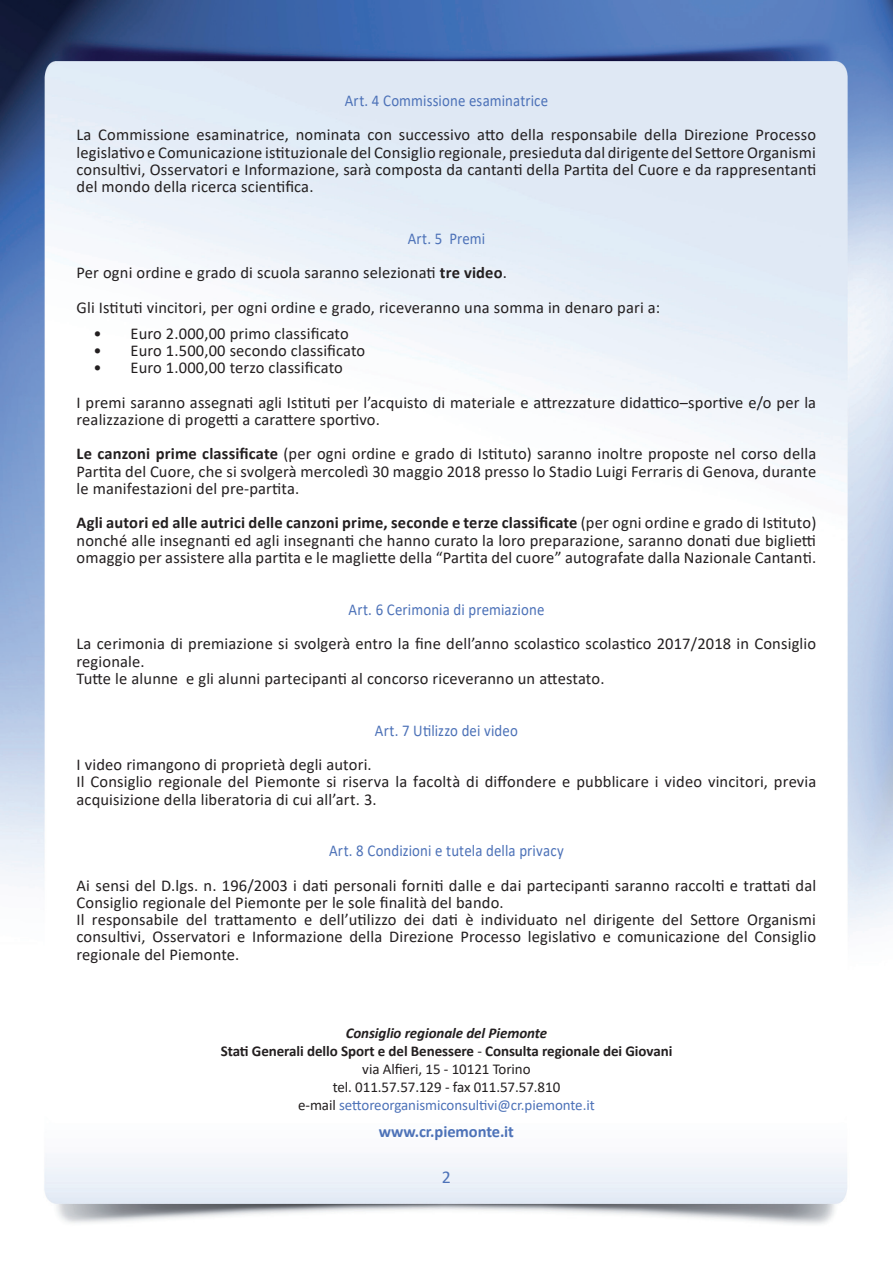
<style>
.page{position:relative;width:893px;height:1263px;background:#fff}
.page>*{position:absolute;margin:0;border:0;box-sizing:border-box;transform-origin:0 0}
.t1{font:18px "Calibri";color:#4d72b8}
.t2{font:16.5px/17.2px "Calibri";letter-spacing:.01em;color:#231f20}
.t3{font:16.5px "Calibri";letter-spacing:.01em;color:#4d72b8;scale:.9 1}
.t4{font:700 16.5px "Calibri";letter-spacing:-.005em;color:#4d72b8}
.t5{font:15px/18px "Calibri";letter-spacing:-.005em;color:#231f20;text-align:center}
.s1{color:#4d72b8}
.s2{font-weight:700}
.s3{font-weight:700;font-style:italic}
</style>
<div class="page">
<img style="left:0;top:0;width:893px;height:1224px">
<p class="t3" style="left:345px;top:89px;width:227px">Art. 4 Commissione esaminatrice</p>
<p class="t2" style="left:77px;top:126px;width:741px;text-align:justify">La Commissione esaminatrice, nominata con successivo atto della responsabile della Direzione Processo legislativo e Comunicazione istituzionale del Consiglio regionale, presieduta dal dirigente del Settore Organismi consultivi, Osservatori e Informazione, sarà composta da cantanti della Partita del Cuore e da rappresentanti del mondo della ricerca scientifica.</p>
<p class="t2" style="left:77px;top:221px;width:585px;line-height:34.5px;text-indent:331px"><span class="s1">Art. 5 Premi<br></span>Per ogni ordine e grado di scuola saranno selezionati <span class="s2">tre video</span>.<br>Gli Istituti vincitori, per ogni ordine e grado, riceveranno una somma in denaro pari a:</p>
<p class="t2" style="left:94px;top:324px;width:257px">• Euro 2.000,00 primo classificato</p>
<p class="t2" style="left:94px;top:341px;width:273px">• Euro 1.500,00 secondo classificato</p>
<p class="t2" style="left:77px;top:350px;width:741px;line-height:34.5px;text-indent:17px">• Euro 1.000,00 terzo classificato<br>I premi saranno assegnati agli Istituti per l’acquisto di materiale e attrezzature didattico–sportive e/o per la</p>
<p class="t2" style="left:77px;top:402px;width:741px;line-height:34.5px">realizzazione di progetti a carattere sportivo.<br><span class="s2">Le canzoni prime classificate</span> (per ogni ordine e grado di Istituto) saranno inoltre proposte nel corso della</p>
<p class="t2" style="left:77px;top:462px;width:741px">Partita del Cuore, che si svolgerà mercoledì 30 maggio 2018 presso lo Stadio Luigi Ferraris di Genova, durante le manifestazioni del pre-partita.</p>
<p class="t2" style="left:77px;top:514px;width:741px;text-align:justify"><span class="s2">Agli autori ed alle autrici delle canzoni prime, seconde e terze classificate</span> (per ogni ordine e grado di Istituto) nonché alle insegnanti ed agli insegnanti che hanno curato la loro preparazione, saranno donati due biglietti omaggio per assistere alla partita e le magliette della “Partita del cuore” autografate dalla Nazionale Cantanti.</p>
<p class="t3" style="left:349px;top:598px;width:219px">Art. 6 Cerimonia di premiazione</p>
<p class="t2" style="left:77px;top:635px;width:741px">La cerimonia di premiazione si svolgerà entro la fine dell’anno scolastico scolastico 2017/2018 in Consiglio regionale.<br>Tutte le alunne e gli alunni partecipanti al concorso riceveranno un attestato.</p>
<p class="t3" style="left:375px;top:718px;width:160px">Art. 7 Utilizzo dei video</p>
<p class="t2" style="left:77px;top:755px;width:741px">I video rimangono di proprietà degli autori.<br>Il Consiglio regionale del Piemonte si riserva la facoltà di diffondere e pubblicare i video vincitori, previa acquisizione della liberatoria di cui all’art. 3.</p>
<p class="t3" style="left:329px;top:839px;width:262px">Art. 8 Condizioni e tutela della privacy</p>
<p class="t2" style="left:77px;top:876px;width:741px">Ai sensi del D.lgs. n. 196/2003 i dati personali forniti dalle e dai partecipanti saranno raccolti e trattati dal Consiglio regionale del Piemonte per le sole finalità del bando.<br>Il responsabile del trattamento e dell’utilizzo dei dati è individuato nel dirigente del Settore Organismi consultivi, Osservatori e Informazione della Direzione Processo legislativo e comunicazione del Consiglio regionale del Piemonte.</p>
<p class="t5" style="left:221px;top:1024px;width:453px"><span class="s3">Consiglio regionale del Piemonte<br></span><span class="s2">Stati Generali dello Sport e del Benessere</span> - <span class="s2">Consulta regionale dei Giovani </span>via Alfieri, 15 - 10121 Torino<br>tel. 011.57.57.129 - fax 011.57.57.810<br>e-mail <span class="s1">settoreorganismiconsultivi@cr.piemonte.it</span></p>
<p class="t4" style="left:379px;top:1120px;width:137px">www.cr.piemonte.it</p>
<p class="t1" style="left:442px;top:1165px;width:11px">2</p>
</div>
